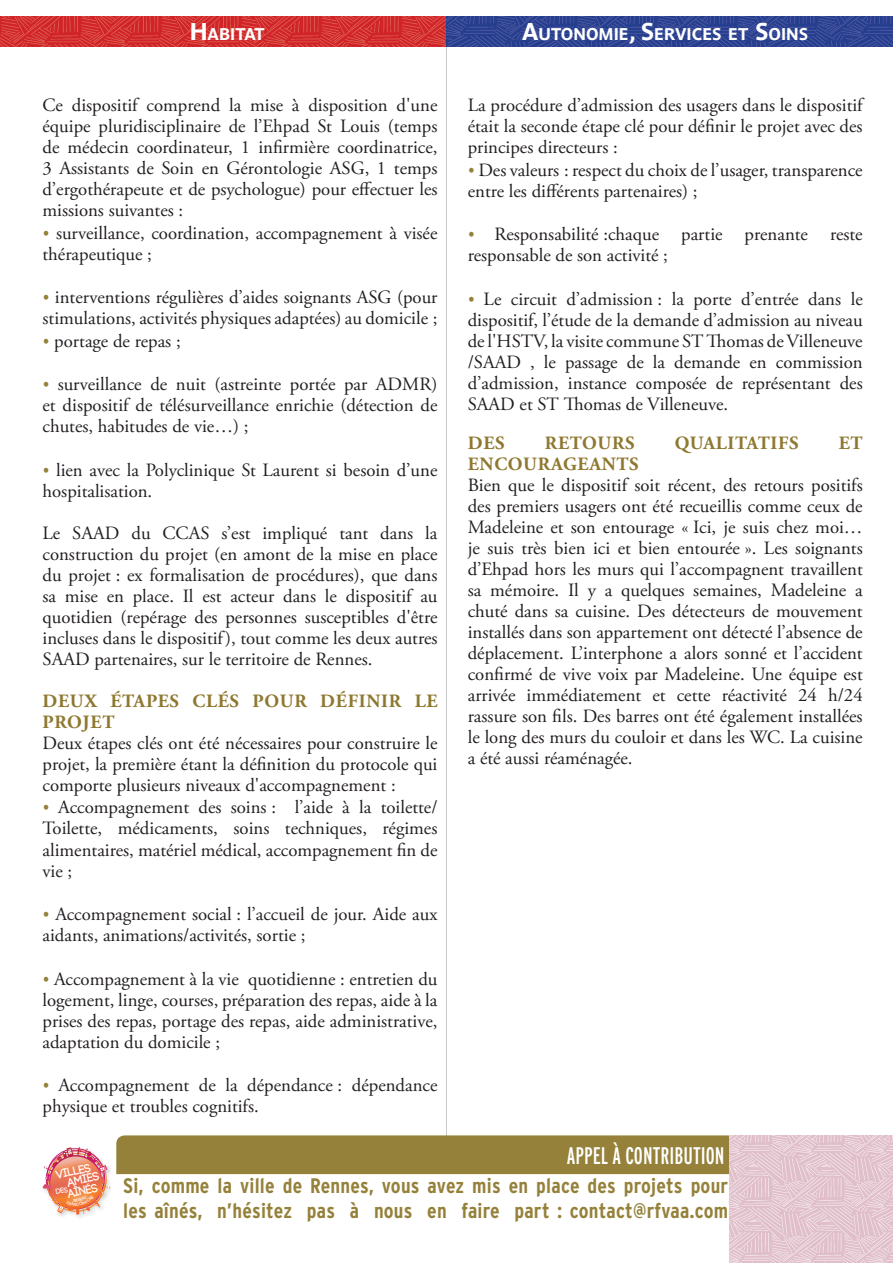
<style>
.page{position:relative;width:893px;height:1263px;background:#fff}
.page>*{position:absolute;margin:0;border:0;box-sizing:border-box;transform-origin:0 0}
.Hyperlien_Source{font:24px "Interstate Regular Comp";color:#fff}
.t1{font:700 condensed 21px/25.2px "Interstate";letter-spacing:.01em;color:#95813a}
.Hyperlien_Source_en{font:18.75px/21px "Adobe Garamond Pro";color:#231f20;text-align:justify}
.Hyperlien_Source_en-2{font:700 18.75px/21px "Adobe Garamond Pro";letter-spacing:.04em;color:#8e7830}
.t2{font:700 16.8px "Parisine";color:#fff}
.t3{font:700 12px/10.2px "Code";color:#fff}
.s1{font-size:24px}
.s2{font-size:18px;color:#95813a}
</style>
<div class="page">
<hr style="left:446px;top:43px;width:1px;height:1122px;background:#c7c8ca">
<div style="left:116px;top:1135px;width:614px;height:39px;background:#95813a"></div>
<div style="left:40px;top:1145px;width:71px;height:76px;background:#231f20;opacity:.25"></div>
<img style="left:730px;top:1135px;width:163px;height:128px">
<img style="left:0;top:16px;width:446px;height:30px">
<svg style="left:446px;top:16px;width:447px;height:30px;background:#2f4593"></svg>
<img style="left:43px;top:1146px;width:66px;height:68px">
<p class="t2" style="left:190px;top:25px;width:76px"><span class="s1">H</span>ABITAT</p>
<p class="t2" style="left:522px;top:24px;width:286px"><span class="s1">A</span>UTONOMIE<span class="s1">, S</span>ERVICES ET <span class="s1">S</span>OINS</p>
<p class="Hyperlien_Source_en" style="left:43px;top:96px;width:396px">Ce dispositif comprend la mise à disposition d'une équipe pluridisciplinaire de l’Ehpad St Louis (temps de médecin coordinateur, 1 infirmière coordinatrice, 3 Assistants de Soin en Gérontologie ASG, 1 temps d’ergothérapeute et de psychologue) pour effectuer les missions suivantes :</p>
<p class="Hyperlien_Source_en" style="left:43px;top:223px;width:396px"><span class="s2">•</span> surveillance, coordination, accompagnement à visée thérapeutique ;</p>
<p class="Hyperlien_Source_en" style="left:43px;top:288px;width:396px"><span class="s2">•</span> interventions régulières d’aides soignants ASG (pour stimulations, activités physiques adaptées) au domicile ;</p>
<p class="Hyperlien_Source_en" style="left:43px;top:331px;width:140px"><span class="s2">•</span> portage de repas ;</p>
<p class="Hyperlien_Source_en" style="left:43px;top:375px;width:396px"><span class="s2">•</span> surveillance de nuit (astreinte portée par ADMR) et dispositif de télésurveillance enrichie (détection de chutes, habitudes de vie…) ;</p>
<p class="Hyperlien_Source_en" style="left:43px;top:460px;width:396px"><span class="s2">•</span> lien avec la Polyclinique St Laurent si besoin d’une hospitalisation.</p>
<p class="Hyperlien_Source_en" style="left:43px;top:523px;width:397px">Le SAAD du CCAS s’est impliqué tant dans la construction du projet (en amont de la mise en place du projet : ex formalisation de procédures), que dans sa mise en place. Il est acteur dans le dispositif au quotidien (repérage des personnes susceptibles d'être incluses dans le dispositif), tout comme les deux autres SAAD partenaires, sur le territoire de Rennes.</p>
<p class="Hyperlien_Source_en-2" style="left:43px;top:691px;width:396px">DEUX ÉTAPES CLÉS POUR DÉFINIR LE<br>PROJET</p>
<p class="Hyperlien_Source_en" style="left:43px;top:733px;width:396px">Deux étapes clés ont été nécessaires pour construire le projet, la première étant la définition du protocole qui comporte plusieurs niveaux d'accompagnement :</p>
<p class="Hyperlien_Source_en" style="left:43px;top:798px;width:396px"><span class="s2">•</span> Accompagnement des soins : l’aide à la toilette/ Toilette, médicaments, soins techniques, régimes alimentaires, matériel médical, accompagnement fin de vie ;</p>
<p class="Hyperlien_Source_en" style="left:43px;top:904px;width:396px"><span class="s2">•</span> Accompagnement social : l’accueil de jour. Aide aux aidants, animations/activités, sortie ;</p>
<p class="Hyperlien_Source_en" style="left:43px;top:969px;width:396px"><span class="s2">•</span> Accompagnement à la vie quotidienne : entretien du logement, linge, courses, préparation des repas, aide à la prises des repas, portage des repas, aide administrative, adaptation du domicile ;</p>
<p class="Hyperlien_Source_en" style="left:43px;top:1075px;width:396px"><span class="s2">•</span> Accompagnement de la dépendance : dépendance physique et troubles cognitifs.</p>
<p class="Hyperlien_Source_en" style="left:468px;top:96px;width:396px">La procédure d’admission des usagers dans le dispositif était la seconde étape clé pour définir le projet avec des principes directeurs :</p>
<p class="Hyperlien_Source_en" style="left:468px;top:160px;width:396px"><span class="s2">•</span> Des valeurs : respect du choix de l’usager, transparence entre les différents partenaires) ;</p>
<p class="Hyperlien_Source_en" style="left:468px;top:225px;width:396px"><span class="s2">•</span> Responsabilité :chaque partie prenante reste responsable de son activité ;</p>
<p class="Hyperlien_Source_en" style="left:468px;top:289px;width:396px"><span class="s2">•</span> Le circuit d’admission : la porte d’entrée dans le dispositif, l’étude de la demande d’admission au niveau de l'HSTV, la visite commune ST Thomas de Villeneuve /SAAD , le passage de la demande en commission d’admission, instance composée de représentant des SAAD et ST Thomas de Villeneuve.</p>
<p class="Hyperlien_Source_en-2" style="left:468px;top:433px;width:38px">DES</p>
<p class="Hyperlien_Source_en-2" style="left:545px;top:433px;width:91px">RETOURS</p>
<p class="Hyperlien_Source_en-2" style="left:675px;top:433px;width:125px">QUALITATIFS</p>
<p class="Hyperlien_Source_en-2" style="left:839px;top:433px;width:25px">ET</p>
<p class="Hyperlien_Source_en-2" style="left:468px;top:454px;width:172px">ENCOURAGEANTS</p>
<p class="Hyperlien_Source_en" style="left:468px;top:475px;width:396px">Bien que le dispositif soit récent, des retours positifs des premiers usagers ont été recueillis comme ceux de Madeleine et son entourage « Ici, je suis chez moi… je suis très bien ici et bien entourée ». Les soignants d’Ehpad hors les murs qui l’accompagnent travaillent sa mémoire. Il y a quelques semaines, Madeleine a chuté dans sa cuisine. Des détecteurs de mouvement installés dans son appartement ont détecté l’absence de déplacement. L’interphone a alors sonné et l’accident confirmé de vive voix par Madeleine. Une équipe est arrivée immédiatement et cette réactivité 24 h/24 rassure son fils. Des barres ont été également installées le long des murs du couloir et dans les WC. La cuisine a été aussi réaménagée.</p>
<p class="t3" style="left:64px;top:1168px;width:34px;text-indent:-10px;rotate:-12deg">Villes<br>AMIEs</p>
<p class="t3" style="left:67px;top:1189px;width:32px;rotate:-12deg">aînés</p>
<p class="Hyperlien_Source" style="left:567px;top:1142px;width:176px">APPEL À CONTRIBUTION V</p>
<p class="t1" style="left:123px;top:1173px;width:606px">Si, comme la ville de Rennes, vous avez mis en place des projets pour les aînés, n’hésitez pas à nous en faire part : contact@rfvaa.com</p>
</div>
